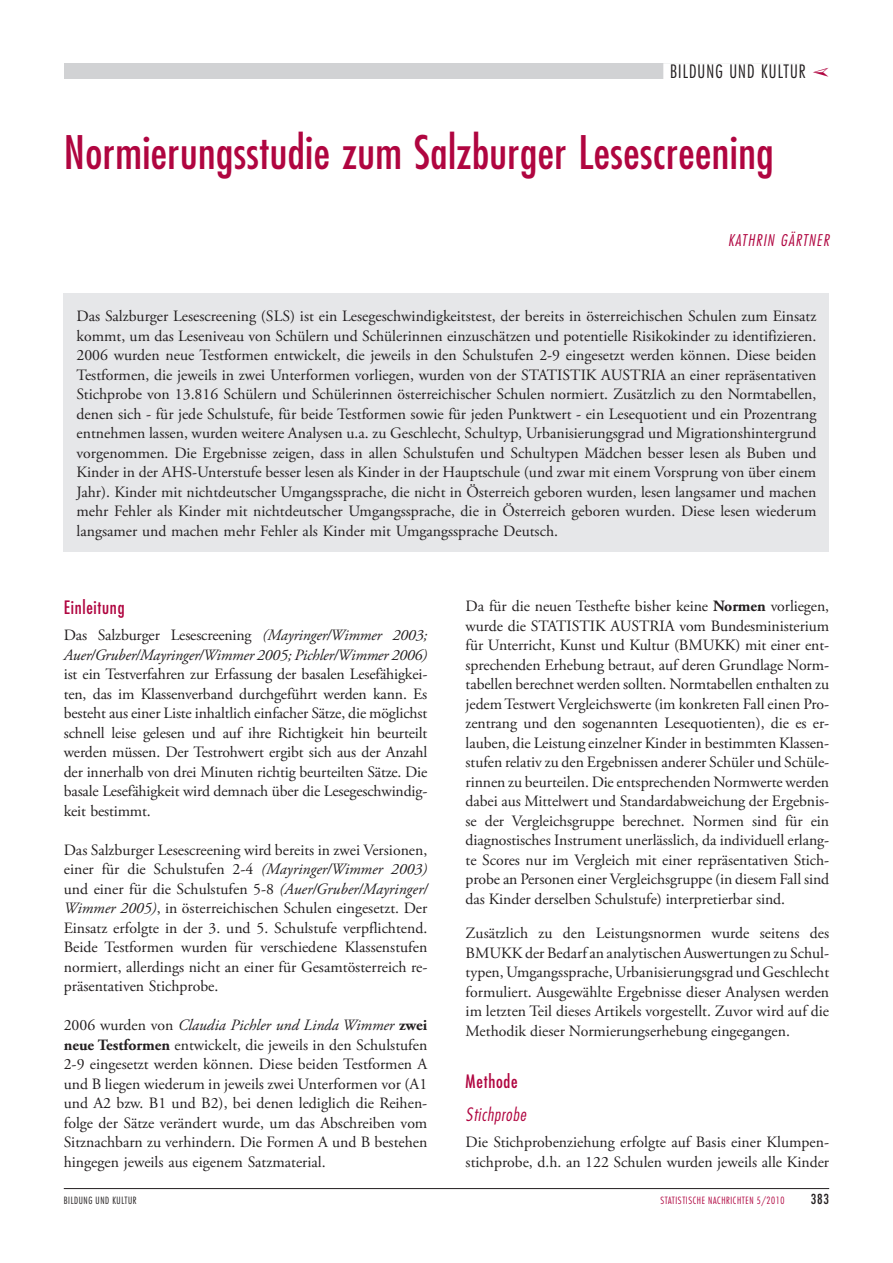
<style>
.page{position:relative;width:893px;height:1263px;background:#fff}
.page>*{position:absolute;margin:0;border:0;box-sizing:border-box;transform-origin:0 0}
.t1{font:condensed 45px "Futura Std";letter-spacing:.01em;color:#b00540}
.t2{font:condensed 18px "Futura Std";letter-spacing:.04em;color:#b00540}
.t3{font:300 condensed 18px "Futura Std";letter-spacing:.06em;color:#231f20}
.t4{font:italic 300 condensed 18px "Futura Std";letter-spacing:.04em;color:#b00540}
.t5{font:15.75px/19.5px "Adobe Garamond Pro";color:#231f20;text-align:justify}
.t6{font:italic 15.75px/19.5px "Adobe Garamond Pro";letter-spacing:-.01em;color:#231f20}
.t7{font:italic 300 condensed 15.75px "Futura Std";letter-spacing:.08em;color:#b00540}
.t8{font:condensed 13.5px "Futura Std";color:#231f20}
.t9{font:300 condensed 9.75px "Futura Std";letter-spacing:.06em;color:#b00540}
.t10{font:300 condensed 9.75px "Futura Std";letter-spacing:.06em;color:#231f20}
.s1{font-style:normal}
.s2{font-style:italic}
.s3{font-weight:700}
</style>
<div class="page">
<hr style="left:64px;top:1188px;width:765px;height:1px;background:#231f20">
<div style="left:64px;top:64px;width:740px;height:15px;background:#d1d2d4"></div>
<div style="left:663px;top:63px;width:143px;height:18px;background:#fff"></div>
<div style="left:64px;top:293px;width:765px;height:259px;background:#e6e7e9"></div>
<p class="t3" style="left:670px;top:61px;width:137px">BILDUNG UND KULTUR</p>
<h1 class="t1" style="left:64px;top:125px;width:711px">Normierungsstudie zum Salzburger Lesescreening</h1>
<p class="t7" style="left:728px;top:230px;width:21px">KATHRI</p>
<p class="t7" style="left:767px;top:230px;width:57px">N GÄRTNER</p>
<p class="t5" style="left:77px;top:307px;width:741px">Das Salzburger Lesescreening (SLS) ist ein Lesegeschwindigkeitstest, der bereits in österreichischen Schulen zum Einsatz kommt, um das Leseniveau von Schülern und Schülerinnen einzuschätzen und potentielle Risikokinder zu identifizieren.<br>2006 wurden neue Testformen entwickelt, die jeweils in den Schulstufen 2-9 eingesetzt werden können. Diese beiden Testformen, die jeweils in zwei Unterformen vorliegen, wurden von der STATISTIK AUSTRIA an einer repräsentativen Stichprobe von 13.816 Schülern und Schülerinnen österreichischer Schulen normiert. Zusätzlich zu den Normtabellen, denen sich - für jede Schulstufe, für beide Testformen sowie für jeden Punktwert - ein Lesequotient und ein Prozentrang entnehmen lassen, wurden weitere Analysen u.a. zu Geschlecht, Schultyp, Urbanisierungsgrad und Migrationshintergrund vorgenommen. Die Ergebnisse zeigen, dass in allen Schulstufen und Schultypen Mädchen besser lesen als Buben und Kinder in der AHS-Unterstufe besser lesen als Kinder in der Hauptschule (und zwar mit einem Vorsprung von über einem Jahr). Kinder mit nichtdeutscher Umgangssprache, die nicht in Österreich geboren wurden, lesen langsamer und machen mehr Fehler als Kinder mit nichtdeutscher Umgangssprache, die in Österreich geboren wurden. Diese lesen wiederum langsamer und machen mehr Fehler als Kinder mit Umgangssprache Deutsch.</p>
<p class="t2" style="left:64px;top:597px;width:62px">Einleitung</p>
<p class="t6" style="left:64px;top:626px;width:365px"><span class="s1">Das Salzburger Lesescreening</span> (Mayringer/Wimmer 2003;<br>Auer/Gruber/Mayringer/Wimmer 2005; Pichler/Wimmer 2006)</p>
<p class="t5" style="left:64px;top:665px;width:365px">ist ein Testverfahren zur Erfassung der basalen Lesefähigkei&shy;ten, das im Klassenverband durchgeführt werden kann. Es besteht aus einer Liste inhaltlich einfacher Sätze, die möglichst schnell leise gelesen und auf ihre Richtigkeit hin beurteilt werden müssen. Der Testrohwert ergibt sich aus der Anzahl der innerhalb von drei Minuten richtig beurteilten Sätze. Die basale Lesefähigkeit wird demnach über die Lesegeschwindig&shy;keit bestimmt.</p>
<p class="t5" style="left:64px;top:841px;width:365px">Das Salzburger Lesescreening wird bereits in zwei Versionen, einer für die Schulstufen 2-4 <span class="s2">(Mayringer/Wimmer 2003) </span>und einer für die Schulstufen 5-8 <span class="s2">(Auer/Gruber/Mayringer/ Wimmer 2005)</span>, in österreichischen Schulen eingesetzt. Der Einsatz erfolgte in der 3. und 5. Schulstufe verpflichtend.<br>Beide Testformen wurden für verschiedene Klassenstufen normiert, allerdings nicht an einer für Gesamtösterreich re&shy;präsentativen Stichprobe.</p>
<p class="t5" style="left:64px;top:1016px;width:365px">2006 wurden von <span class="s2">Claudia Pichler und Linda Wimmer</span> <span class="s3">zwei neue Testformen</span> entwickelt, die jeweils in den Schulstufen 2-9 eingesetzt werden können. Diese beiden Testformen A und B liegen wiederum in jeweils zwei Unterformen vor (A1 und A2 bzw. B1 und B2), bei denen lediglich die Reihen&shy;folge der Sätze verändert wurde, um das Abschreiben vom Sitznachbarn zu verhindern. Die Formen A und B bestehen hingegen jeweils aus eigenem Satzmaterial.</p>
<p class="t5" style="left:466px;top:597px;width:365px">Da für die neuen Testhefte bisher keine <span class="s3">Normen</span> vorliegen, wurde die STATISTIK AUSTRIA vom Bundesministerium für Unterricht, Kunst und Kultur (BMUKK) mit einer ent&shy;sprechenden Erhebung betraut, auf deren Grundlage Norm&shy;tabellen berechnet werden sollten. Normtabellen enthalten zu jedem Testwert Vergleichswerte (im konkreten Fall einen Pro&shy;zentrang und den sogenannten Lesequotienten), die es er&shy;lauben, die Leistung einzelner Kinder in bestimmten Klassen&shy;stufen relativ zu den Ergebnissen anderer Schüler und Schüle&shy;rinnen zu beurteilen. Die entsprechenden Normwerte werden dabei aus Mittelwert und Standardabweichung der Ergebnis&shy;se der Vergleichsgruppe berechnet. Normen sind für ein diagnostisches Instrument unerlässlich, da individuell erlang&shy;te Scores nur im Vergleich mit einer repräsentativen Stich&shy;probe an Personen einer Vergleichsgruppe (in diesem Fall sind das Kinder derselben Schulstufe) interpretierbar sind.</p>
<p class="t5" style="left:466px;top:924px;width:365px">Zusätzlich zu den Leistungsnormen wurde seitens des BMUKK der Bedarf an analytischen Auswertungen zu Schul&shy;typen, Umgangssprache, Urbanisierungsgrad und Geschlecht formuliert. Ausgewählte Ergebnisse dieser Analysen werden im letzten Teil dieses Artikels vorgestellt. Zuvor wird auf die Methodik dieser Normierungserhebung eingegangen.</p>
<p class="t2" style="left:466px;top:1070px;width:53px">Methode</p>
<p class="t4" style="left:466px;top:1104px;width:62px">Stichprobe</p>
<p class="t5" style="left:466px;top:1133px;width:365px">Die Stichprobenziehung erfolgte auf Basis einer Klumpen&shy;stichprobe, d.h. an 122 Schulen wurden jeweils alle Kinder</p>
<p class="t10" style="left:64px;top:1195px;width:74px">BILDUNG UND KULTUR</p>
<p class="t9" style="left:660px;top:1195px;width:126px">STATISTISCHE NACHRICHTEN 5/2010</p>
<p class="t8" style="left:811px;top:1191px;width:20px">383</p>
</div>
